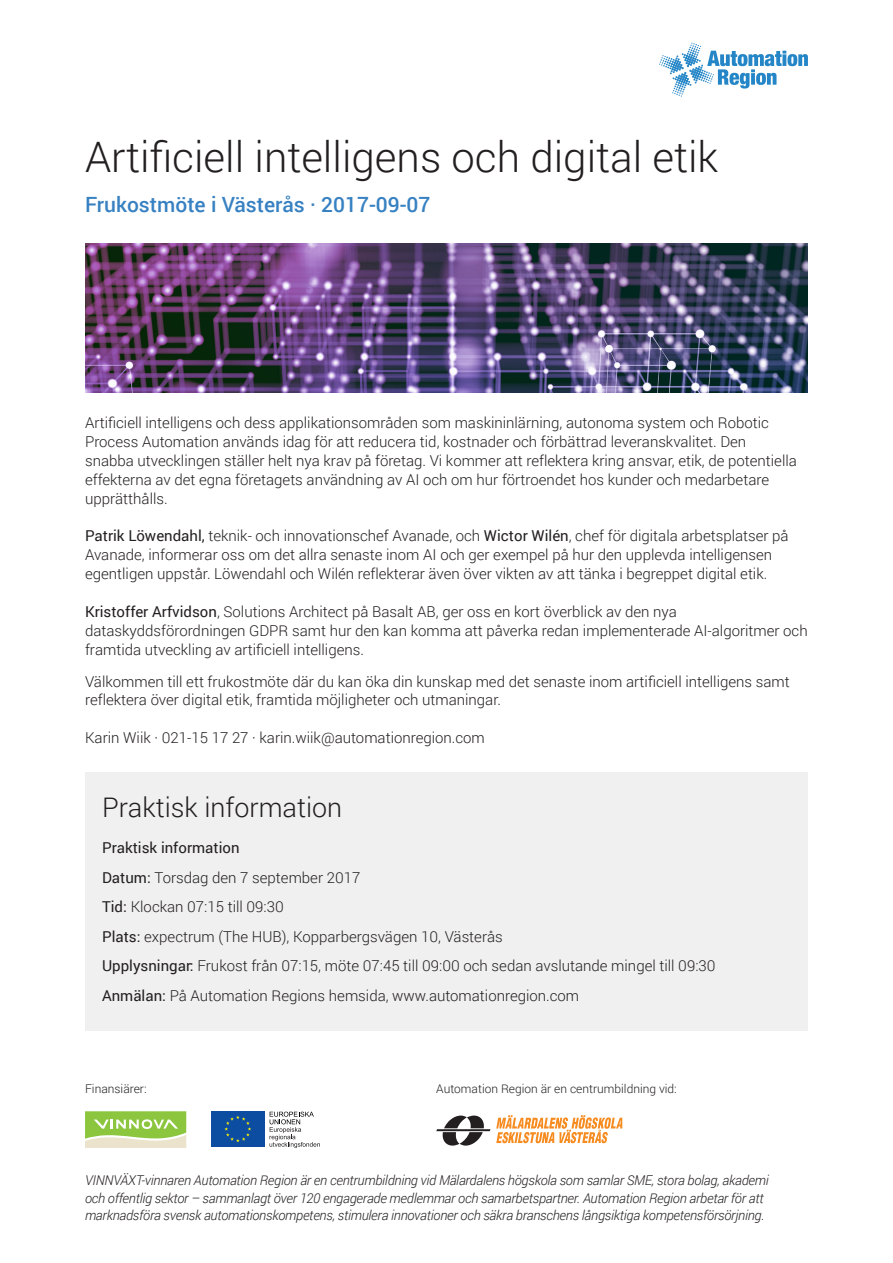
<style>
.page{position:relative;width:893px;height:1263px;background:#fff}
.page>*{position:absolute;margin:0;border:0;box-sizing:border-box;transform-origin:0 0}
.Huvudrubrik{font:300 42px "Roboto";color:#231f20}
.Praktisk_info___rubr{font:300 27px "Roboto";color:#231f20}
.Underrubrik{font:500 21px "Roboto";color:#3781c2}
.Brödtext{font:300 15px/18.9px "Roboto";color:#231f20}
.Praktisk_info___text{font:300 15px "Roboto";color:#231f20}
.Praktisk_info___text-2{font:15px "Roboto";color:#231f20}
.Om_Automation_Region{font:italic 300 13.5px/17.9px "Roboto";letter-spacing:-.015em;color:#231f20}
.Text_ovanför_logotyp{font:300 12px "Roboto";color:#231f20}
.s1{font-weight:400}
</style>
<div class="page">
<svg style="left:659px;top:43px;width:149px;height:54px"></svg>
<div style="left:85px;top:772px;width:723px;height:78px;background:#f0f0f0"></div>
<div style="left:85px;top:842px;width:723px;height:70px;background:#f0f0f0"></div>
<div style="left:85px;top:901px;width:723px;height:70px;background:#f0f0f0"></div>
<div style="left:85px;top:960px;width:723px;height:70px;background:#f0f0f0"></div>
<img style="left:85px;top:244px;width:723px;height:148px">
<div style="left:211px;top:1111px;width:53px;height:36px;background:#0d4da1"></div>
<svg style="left:224px;top:1115px;width:27px;height:27px"></svg>
<svg style="left:270px;top:1112px;width:50px;height:36px"></svg>
<svg style="left:85px;top:1111px;width:101px;height:37px;background:#b4d57e"></svg>
<svg style="left:496px;top:1115px;width:126px;height:28px"></svg>
<svg style="left:436px;top:1115px;width:54px;height:30px"></svg>
<p class="Huvudrubrik" style="left:85px;top:128px;width:635px">Artificiell intelligens och digital etik</p>
<p class="Underrubrik" style="left:85px;top:190px;width:347px">Frukostmöte i Västerås · 2017-09-07</p>
<p class="Brödtext" style="left:85px;top:413px;width:713px">Artificiell intelligens och dess applikationsområden som maskininlärning, autonoma system och Robotic Process Automation används idag för att reducera tid, kostnader och förbättrad leveranskvalitet. Den snabba utvecklingen ställer helt nya krav på företag. Vi kommer att reflektera kring ansvar, etik, de potentiella effekterna av det egna företagets användning av AI och om hur förtroendet hos kunder och medarbetare upprätthålls.</p>
<p class="Brödtext" style="left:85px;top:526px;width:705px"><span class="s1">Patrik Löwendahl,</span> teknik- och innovationschef Avanade, och <span class="s1">Wictor Wilén</span>, chef för digitala arbetsplatser på<br>Avanade, informerar oss om det allra senaste inom AI och ger exempel på hur den upplevda intelligensen egentligen uppstår. Löwendahl och Wilén reflekterar även över vikten av att tänka i begreppet digital etik.</p>
<p class="Brödtext" style="left:85px;top:602px;width:724px"><span class="s1">Kristoffer Arfvidson</span>, Solutions Architect på Basalt AB, ger oss en kort överblick av den nya dataskyddsförordningen GDPR samt hur den kan komma att påverka redan implementerade AI-algoritmer och framtida utveckling av artificiell intelligens.</p>
<p class="Brödtext" style="left:85px;top:671px;width:706px">Välkommen till ett frukostmöte där du kan öka din kunskap med det senaste inom artificiell intelligens samt reflektera över digital etik, framtida möjligheter och utmaningar.</p>
<p class="Brödtext" style="left:85px;top:728px;width:401px">Karin Wiik · 021-15 17 27 · karin.wiik@automationregion.com</p>
<p class="Praktisk_info___rubr" style="left:102px;top:789px;width:242px">Praktisk information</p>
<p class="Praktisk_info___text-2" style="left:102px;top:837px;width:139px">Praktisk information</p>
<p class="Praktisk_info___text" style="left:102px;top:867px;width:260px"><span class="s1">Datum:</span> Torsdag den 7 september 2017</p>
<p class="Praktisk_info___text" style="left:102px;top:897px;width:183px"><span class="s1">Tid:</span> Klockan 07:15 till 09:30</p>
<p class="Praktisk_info___text" style="left:102px;top:926px;width:402px"><span class="s1">Plats:</span> expectrum (The HUB), Kopparbergsvägen 10, Västerås</p>
<p class="Praktisk_info___text" style="left:102px;top:956px;width:615px"><span class="s1">Upplysningar:</span> Frukost från 07:15, möte 07:45 till 09:00 och sedan avslutande mingel till 09:30</p>
<p class="Praktisk_info___text" style="left:102px;top:985px;width:479px"><span class="s1">Anmälan:</span> På Automation Regions hemsida, www.automationregion.com</p>
<p class="Text_ovanför_logotyp" style="left:85px;top:1081px;width:63px">Finansiärer:</p>
<p class="Text_ovanför_logotyp" style="left:436px;top:1081px;width:242px">Automation Region är en centrumbildning vid:</p>
<p class="Om_Automation_Region" style="left:85px;top:1171px;width:685px">VINNVÄXT-vinnaren Automation Region är en centrumbildning vid Mälardalens högskola som samlar SME, stora bolag, akademi och offentlig sektor – sammanlagt över 120 engagerade medlemmar och samarbetspartner. Automation Region arbetar för att marknadsföra svensk automationskompetens, stimulera innovationer och säkra branschens långsiktiga kompetensförsörjning.</p>
</div>
